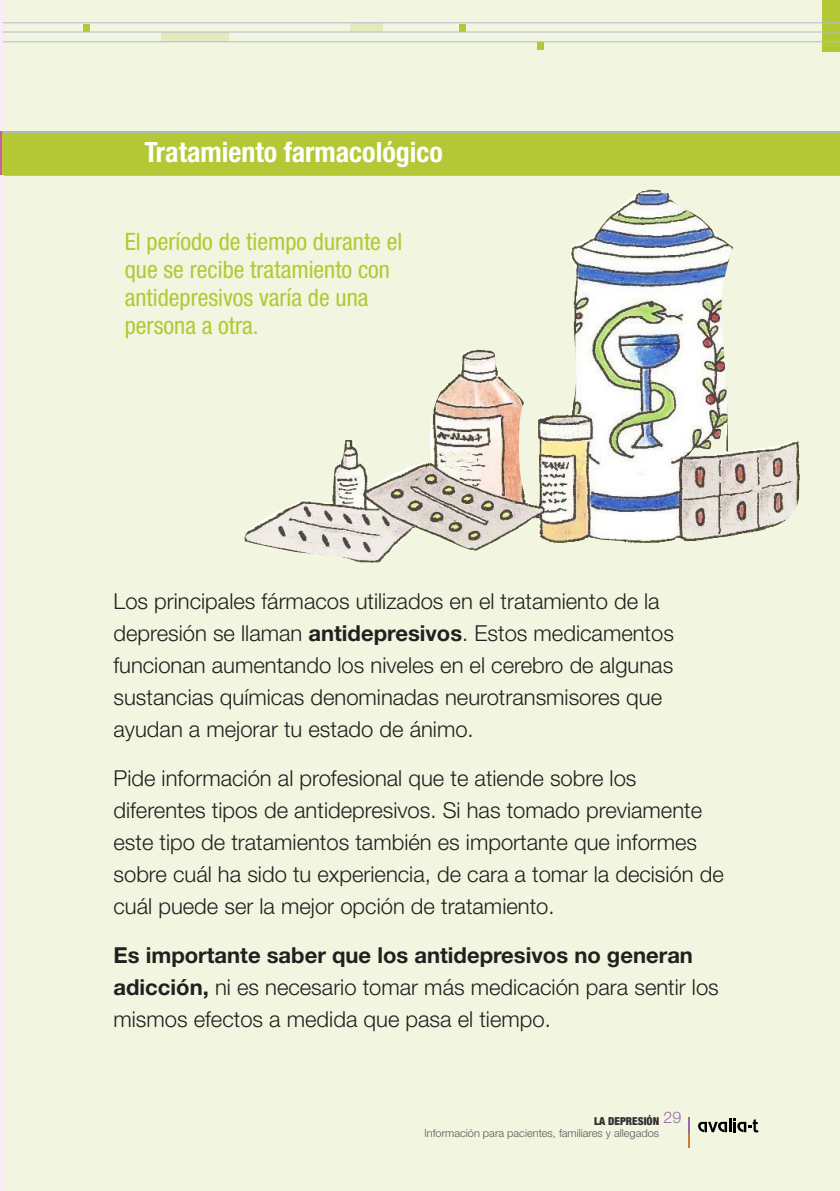
<style>
.page{position:relative;width:840px;height:1191px;background:#fff}
.page>*{position:absolute;margin:0;border:0;box-sizing:border-box;transform-origin:0 0}
.t1{font:700 condensed 28px "Helvetica Neue LT Std";color:#fff}
.t2{font:condensed 24px/28px "Helvetica Neue LT Std";color:#b3c834}
.t3{font:300 22px/32px "Helvetica Neue LT Std";color:#231f20}
.t4{font:300 16px "Helvetica Neue LT Std";color:#9a6baa}
.t5{font:300 11px "Helvetica Neue LT Std";color:#57585a}
.t6{font:900 condensed 11px "Helvetica Neue LT Std";color:#312f30}
.s1{font-weight:700}
</style>
<div class="page">
<div style="left:5px;top:0;width:834px;height:1191px;background:#f2f5df"></div>
<div style="left:0;top:0;width:5px;height:1191px;background:#f8edf4"></div>
<hr style="left:0;top:132px;width:3px;height:43px;background:#cb5fa4">
<div style="left:3px;top:132px;width:836px;height:43px;background:#b3c834"></div>
<hr style="left:728px;top:1118px;width:3px;height:14px;background:#000">
<svg style="left:698px;top:1121px;width:28px;height:11px"></svg>
<svg style="left:733px;top:1118px;width:24px;height:14px"></svg>
<svg style="left:688px;top:1117px;width:1px;height:30px"></svg>
<hr style="left:4px;top:132px;width:835px;height:1px;background:#aebfc8">
<hr style="left:4px;top:175px;width:835px;height:1px;background:#aebfc8">
<div style="left:161px;top:32px;width:68px;height:10px;background:#e4eabd"></div>
<div style="left:350px;top:23px;width:32px;height:9px;background:#e4eabd"></div>
<div style="left:536px;top:43px;width:7px;height:7px;background:#b3c834"></div>
<div style="left:83px;top:24px;width:7px;height:7px;background:#b3c834"></div>
<div style="left:458px;top:24px;width:7px;height:7px;background:#b3c834"></div>
<div style="left:822px;top:0;width:17px;height:51px;background:#b3c834"></div>
<hr style="left:3px;top:41px;width:836px;height:1px;background:#aebfc8">
<hr style="left:3px;top:22px;width:836px;height:1px;background:#aebfc8">
<hr style="left:3px;top:32px;width:836px;height:1px;background:#aebfc8">
<img style="left:244px;top:190px;width:556px;height:372px">
<p class="t1" style="left:144px;top:135px;width:300px">Tratamiento farmacológico</p>
<p class="t2" style="left:125px;top:228px;width:279px">El período de tiempo durante el que se recibe tratamiento con antidepresivos varía de una persona a otra.</p>
<p class="t3" style="left:113px;top:584px;width:561px">Los principales fármacos utilizados en el tratamiento de la depresión se llaman <span class="s1">antidepresivos</span>. Estos medicamentos funcionan aumentando los niveles en el cerebro de algunas sustancias químicas denominadas neurotransmisores que ayudan a mejorar tu estado de ánimo.</p>
<p class="t3" style="left:113px;top:761px;width:611px">Pide información al profesional que te atiende sobre los diferentes tipos de antidepresivos. Si has tomado previamente este tipo de tratamientos también es importante que informes sobre cuál ha sido tu experiencia, de cara a tomar la decisión de cuál puede ser la mejor opción de tratamiento.</p>
<p class="t3" style="left:113px;top:938px;width:606px"><span class="s1">Es importante saber que los antidepresivos no generan adicción,</span> ni es necesario tomar más medicación para sentir los mismos efectos a medida que pasa el tiempo.</p>
<p class="t6" style="left:593px;top:1114px;width:66px">LA DEPRESIÓN</p>
<p class="t4" style="left:663px;top:1107px;width:19px">29</p>
<p class="t5" style="left:424px;top:1126px;width:236px">Información para pacientes, familiares y allegados</p>
</div>
